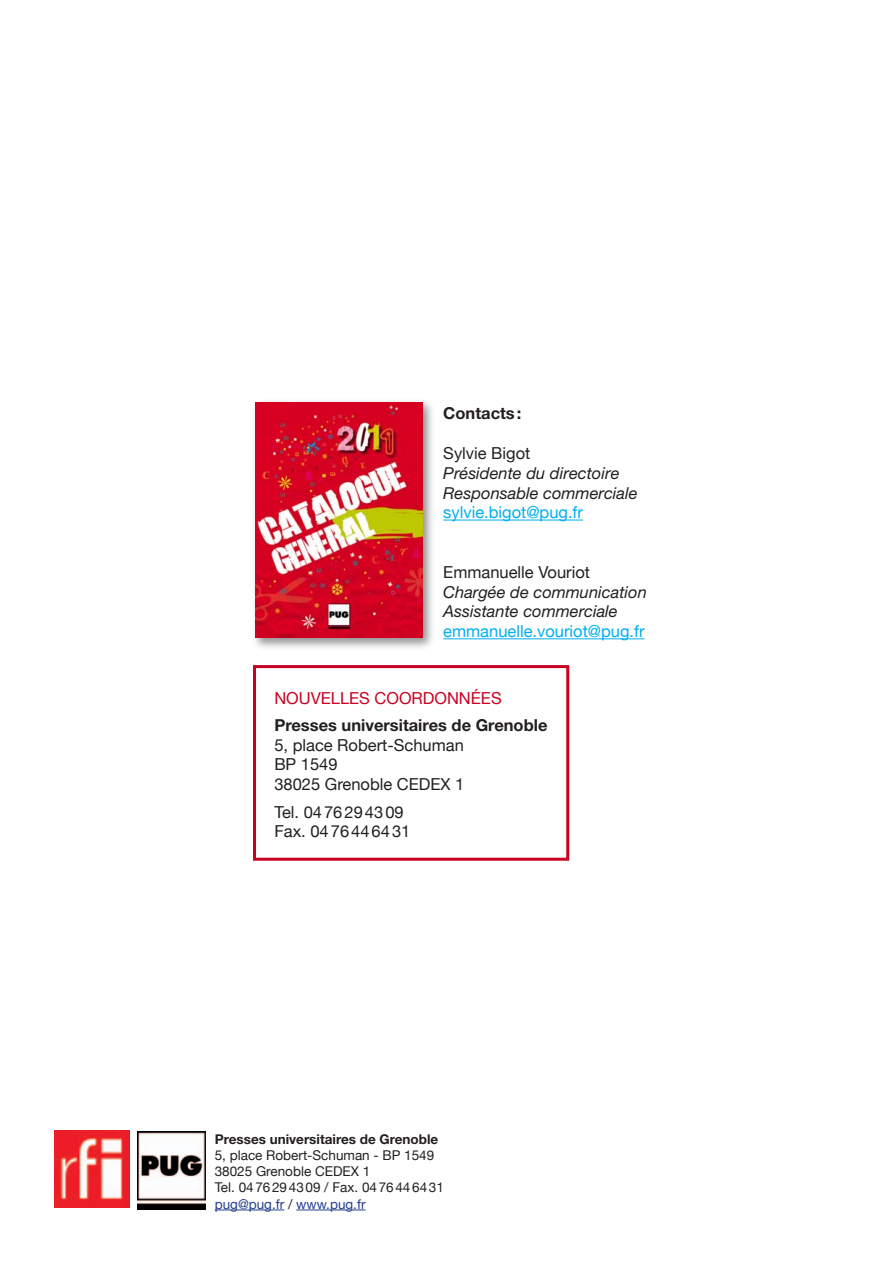
<style>
.page{position:relative;width:893px;height:1263px;background:#fff}
.page>*{position:absolute;margin:0;border:0;box-sizing:border-box;transform-origin:0 0}
.t1{font:16.5px "Helvetica Neue";color:#231f20}
.t2{font:italic 16.5px "Helvetica Neue";color:#231f20}
.t3{font:16.5px "Helvetica Neue";color:#00aeef}
.t4{font:700 16.5px "Helvetica Neue";color:#231f20}
.t5{font:16.5px "Helvetica Neue";color:#c80122}
.t6{font:13.5px "Helvetica Neue";color:#231f20}
.t7{font:700 13.5px "Helvetica Neue";color:#231f20}
.t8{font:13.5px "Helvetica Neue";color:#253f8e}
.s1{color:#231f20}
</style>
<div class="page">
<hr style="left:443px;top:520px;width:140px;height:1px;background:#00aeef">
<hr style="left:443px;top:638px;width:201px;height:1px;background:#00aeef">
<div style="left:250px;top:398px;width:186px;height:254px;background:#231f20;opacity:.5"></div>
<img style="left:255px;top:402px;width:167px;height:236px">
<div style="left:253px;top:665px;width:316px;height:196px;border:3px solid #c80122"></div>
<img style="left:138px;top:1131px;width:68px;height:78px">
<hr style="left:215px;top:1209px;width:69px;height:1px;background:#253f8e">
<hr style="left:296px;top:1209px;width:70px;height:1px;background:#253f8e">
<img style="left:54px;top:1131px;width:76px;height:76px">
<p class="t4" style="left:443px;top:403px;width:80px">Contacts:</p>
<p class="t1" style="left:443px;top:443px;width:89px">Sylvie Bigot</p>
<p class="t2" style="left:443px;top:463px;width:178px">Présidente du directoire</p>
<p class="t2" style="left:443px;top:483px;width:196px">Responsable commerciale</p>
<p class="t3" style="left:443px;top:503px;width:141px">sylvie.bigot@pug.fr</p>
<p class="t1" style="left:443px;top:562px;width:148px">Emmanuelle Vouriot</p>
<p class="t2" style="left:443px;top:582px;width:205px">Chargée de communication</p>
<p class="t2" style="left:443px;top:602px;width:176px">Assistante commerciale</p>
<p class="t3" style="left:443px;top:621px;width:203px">emmanuelle.vouriot@pug.fr</p>
<p class="t5" style="left:274px;top:688px;width:25px">NOUV</p>
<p class="t5" style="left:321px;top:688px;width:182px">ELLES COORDONNÉES</p>
<p class="t4" style="left:274px;top:715px;width:275px">Presses universitaires de Grenoble</p>
<p class="t1" style="left:274px;top:735px;width:191px">5, place Robert-Schuman</p>
<p class="t1" style="left:274px;top:755px;width:65px">BP 1549</p>
<p class="t1" style="left:274px;top:774px;width:192px">38025 Grenoble CEDEX 1</p>
<p class="t1" style="left:274px;top:802px;width:131px">Tel. 0476294309</p>
<p class="t1" style="left:274px;top:822px;width:138px">Fax. 0476446431</p>
<p class="t7" style="left:215px;top:1131px;width:225px">Presses universitaires de Grenoble</p>
<p class="t6" style="left:215px;top:1147px;width:221px">5, place Robert-Schuman - BP 1549</p>
<p class="t6" style="left:215px;top:1163px;width:157px">38025 Grenoble CEDEX 1</p>
<p class="t6" style="left:215px;top:1179px;width:231px">Tel. 0476294309 / Fax. 0476446431</p>
<p class="t8" style="left:215px;top:1196px;width:152px">pug@pug.fr <span class="s1">/</span> www.pug.fr</p>
</div>
